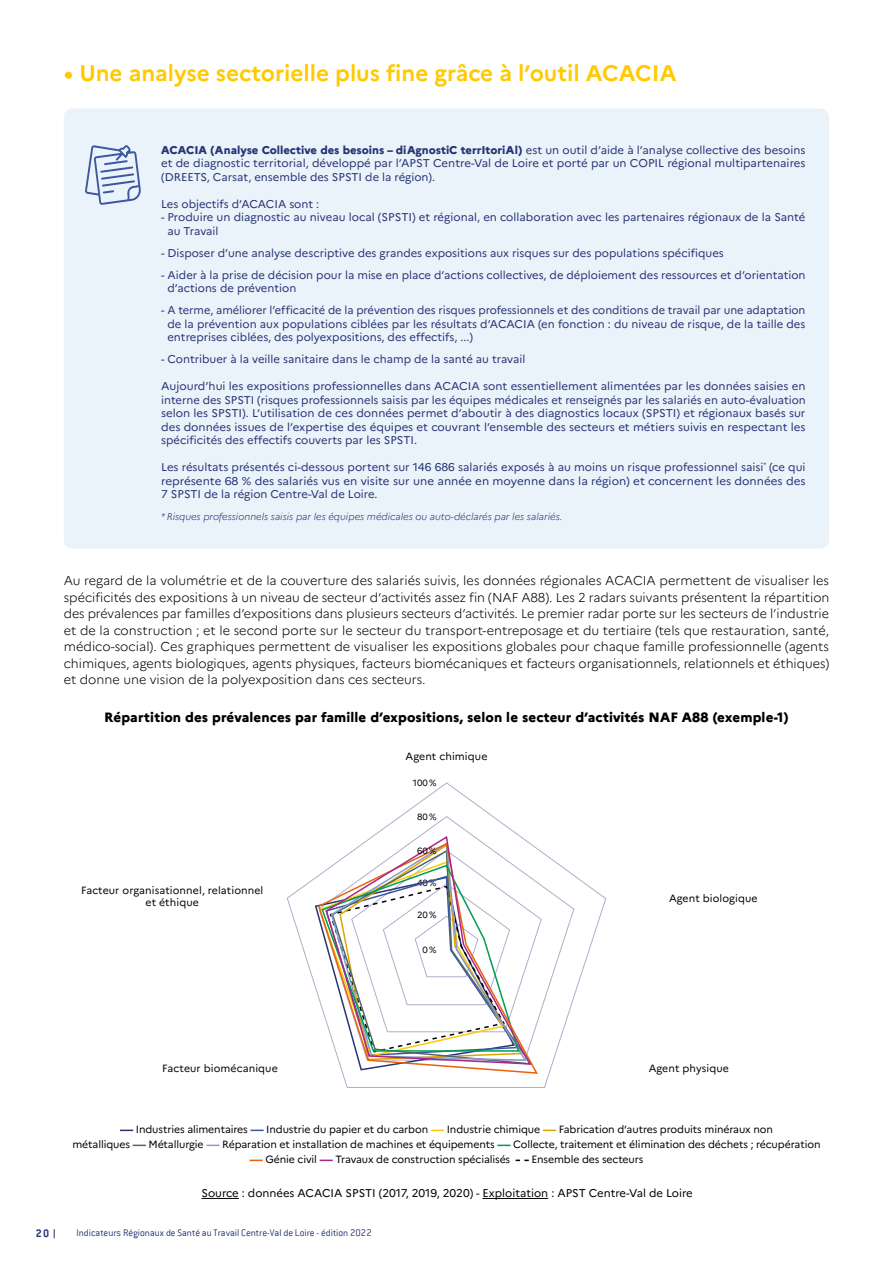
<style>
.page{position:relative;width:893px;height:1263px;background:#fff}
.page>*{position:absolute;margin:0;border:0;box-sizing:border-box;transform-origin:0 0}
.t1{font:700 22.5px "Marianne";color:#ffca00}
.t2{font:800 13.5px "Marianne";letter-spacing:.01em;color:#000}
.t3{font:300 12.75px/16.5px "Marianne";color:#000;text-align:justify}
.t4{font:700 12px "Conduit ITC";color:#273475}
.t5{font:11.25px/13.5px "Marianne";color:#273475;text-align:justify}
.t6{font:11.25px "Marianne";color:#000}
.t7{font:10.5px "Marianne";letter-spacing:-.01em;color:#000}
.t8{font:10.5px/12.6px "Marianne";letter-spacing:.01em;color:#000;text-align:center}
.t9{font:300 10.5px "Conduit ITC";color:#273475}
.t10{font:italic 300 9.75px "Marianne";color:#273475}
.t11{font:9px "Marianne";letter-spacing:.01em;color:#000}
.s1{font-weight:800}
</style>
<div class="page">
<div style="left:64px;top:108px;width:765px;height:440px;background:#ebf3fa;border-radius:9px"></div>
<svg style="left:85px;top:145px;width:56px;height:60px"></svg>
<hr style="left:202px;top:1198px;width:37px;height:1px;background:#000">
<hr style="left:482px;top:1198px;width:66px;height:1px;background:#000">
<svg style="left:120px;top:1129px;width:13px;height:2px"></svg>
<svg style="left:250px;top:1129px;width:14px;height:2px"></svg>
<svg style="left:431px;top:1129px;width:13px;height:2px"></svg>
<svg style="left:543px;top:1129px;width:13px;height:2px"></svg>
<svg style="left:133px;top:1144px;width:13px;height:2px"></svg>
<svg style="left:206px;top:1144px;width:14px;height:2px"></svg>
<svg style="left:497px;top:1144px;width:14px;height:2px"></svg>
<svg style="left:250px;top:1159px;width:13px;height:2px"></svg>
<svg style="left:320px;top:1159px;width:13px;height:2px"></svg>
<svg style="left:516px;top:1159px;width:13px;height:2px"></svg>
<svg style="left:287px;top:782px;width:319px;height:306px"></svg>
<svg style="left:319px;top:816px;width:255px;height:244px"></svg>
<svg style="left:314px;top:841px;width:228px;height:230px"></svg>
<svg style="left:317px;top:841px;width:222px;height:234px"></svg>
<svg style="left:324px;top:835px;width:208px;height:230px"></svg>
<h1 class="t1" style="left:64px;top:59px;width:614px">• Une analyse sectorielle plus fine grâce à l’outil ACACIA</h1>
<p class="t5" style="left:161px;top:143px;width:646px"><span class="s1">ACACIA (Analyse Collective des besoins – diAgnostiC terrItoriAl)</span> est un outil d’aide à l’analyse collective des besoins et de diagnostic territorial, développé par l’APST Centre-Val de Loire et porté par un COPIL régional multipartenaires (DREETS, Carsat, ensemble des SPSTI de la région).</p>
<p class="t5" style="left:161px;top:197px;width:160px">Les objectifs d’ACACIA sont :</p>
<p class="t5" style="left:167px;top:210px;width:639px;text-indent:-6px">- Produire un diagnostic au niveau local (SPSTI) et régional, en collaboration avec les partenaires régionaux de la Santé au Travail</p>
<p class="t5" style="left:161px;top:246px;width:564px">- Disposer d’une analyse descriptive des grandes expositions aux risques sur des populations spécifiques</p>
<p class="t5" style="left:167px;top:268px;width:640px;text-indent:-6px">- Aider à la prise de décision pour la mise en place d’actions collectives, de déploiement des ressources et d’orientation d’actions de prévention</p>
<p class="t5" style="left:167px;top:303px;width:640px;text-indent:-6px">- A terme, améliorer l’efficacité de la prévention des risques professionnels et des conditions de travail par une adaptation de la prévention aux populations ciblées par les résultats d’ACACIA (en fonction : du niveau de risque, de la taille des entreprises ciblées, des polyexpositions, des effectifs, ...)</p>
<p class="t5" style="left:161px;top:352px;width:366px">- Contribuer à la veille sanitaire dans le champ de la santé au travail</p>
<p class="t5" style="left:161px;top:379px;width:646px">Aujourd’hui les expositions professionnelles dans ACACIA sont essentiellement alimentées par les données saisies en interne des SPSTI (risques professionnels saisis par les équipes médicales et renseignés par les salariés en auto-évaluation selon les SPSTI). L’utilisation de ces données permet d’aboutir à des diagnostics locaux (SPSTI) et régionaux basés sur des données issues de l’expertise des équipes et couvrant l’ensemble des secteurs et métiers suivis en respectant les spécificités des effectifs couverts par les SPSTI.</p>
<p class="t5" style="left:161px;top:460px;width:646px">Les résultats présentés ci-dessous portent sur 146 686 salariés exposés à au moins un risque professionnel saisi<sup>*</sup> (ce qui représente 68 % des salariés vus en visite sur une année en moyenne dans la région) et concernent les données des 7 SPSTI de la région Centre-Val de Loire.</p>
<p class="t10" style="left:161px;top:509px;width:403px">* Risques professionnels saisis par les équipes médicales ou auto-déclarés par les salariés.</p>
<p class="t3" style="left:64px;top:571px;width:767px">Au regard de la volumétrie et de la couverture des salariés suivis, les données régionales ACACIA permettent de visualiser les spécificités des expositions à un niveau de secteur d’activités assez fin (NAF A88). Les 2 radars suivants présentent la répartition des prévalences par familles d’expositions dans plusieurs secteurs d’activités. Le premier radar porte sur les secteurs de l’industrie et de la construction ; et le second porte sur le secteur du transport-entreposage et du tertiaire (tels que restauration, santé, médico-social). Ces graphiques permettent de visualiser les expositions globales pour chaque famille professionnelle (agents chimiques, agents biologiques, agents physiques, facteurs biomécaniques et facteurs organisationnels, relationnels et éthiques) et donne une vision de la polyexposition dans ces secteurs.</p>
<p class="t2" style="left:104px;top:709px;width:686px">Répartition des prévalences par famille d’expositions, selon le secteur d’activités NAF A88 (exemple-1)</p>
<p class="t8" style="left:406px;top:750px;width:83px">Agent chimique</p>
<p class="t11" style="left:413px;top:777px;width:25px">100 %</p>
<p class="t11" style="left:417px;top:811px;width:21px">80%</p>
<p class="t8" style="left:81px;top:884px;width:184px">Facteur organisationnel, relationnel et éthique</p>
<p class="t8" style="left:162px;top:1062px;width:117px">Facteur biomécanique</p>
<p class="t11" style="left:417px;top:845px;width:21px">60%</p>
<p class="t11" style="left:417px;top:877px;width:21px">40%</p>
<p class="t11" style="left:417px;top:909px;width:21px">20%</p>
<p class="t11" style="left:423px;top:944px;width:16px">0%</p>
<p class="t8" style="left:669px;top:892px;width:90px">Agent biologique</p>
<p class="t8" style="left:649px;top:1062px;width:82px">Agent physique</p>
<p class="t7" style="left:136px;top:1123px;width:114px">Industries alimentaires</p>
<p class="t7" style="left:266px;top:1123px;width:163px">Industrie du papier et du carbon</p>
<p class="t7" style="left:447px;top:1123px;width:95px">Industrie chimique</p>
<p class="t7" style="left:559px;top:1123px;width:216px">Fabrication d’autres produits minéraux non</p>
<p class="t7" style="left:72px;top:1138px;width:59px">métalliques</p>
<p class="t7" style="left:148px;top:1138px;width:57px">Métallurgie</p>
<p class="t7" style="left:222px;top:1138px;width:274px">Réparation et installation de machines et équipements</p>
<p class="t7" style="left:513px;top:1138px;width:309px">Collecte, traitement et élimination des déchets ; récupération</p>
<p class="t7" style="left:265px;top:1153px;width:53px">Génie civil</p>
<p class="t7" style="left:335px;top:1153px;width:176px">Travaux de construction spécialisés</p>
<p class="t7" style="left:531px;top:1153px;width:114px">Ensemble des secteurs</p>
<p class="t6" style="left:202px;top:1186px;width:493px">Source : données ACACIA SPSTI (2017, 2019, 2020) - Exploitation : APST Centre-Val de Loire</p>
<p class="t4" style="left:36px;top:1226px;width:15px">20</p>
<p class="t9" style="left:76px;top:1227px;width:297px">Indicateurs Régionaux de Santé au Travail Centre-Val de Loire - édition 2022</p>
</div>
